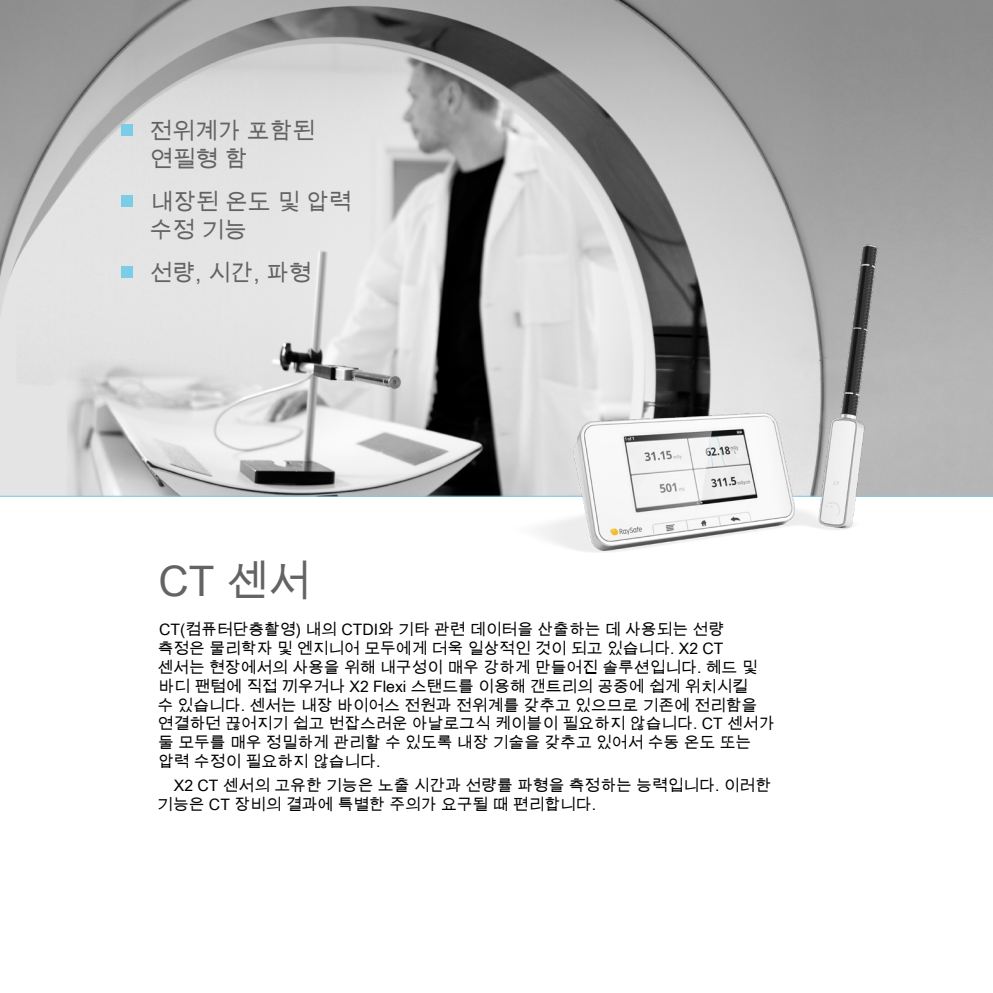
<style>
.page{position:relative;width:993px;height:993px;background:#fff}
.page>*{position:absolute;margin:0;border:0;box-sizing:border-box;transform-origin:0 0}
.Heading{font:42px "Arial Unicode MS";color:#646363}
.t1{font:22.75px/28px "Arial Unicode MS";color:#646363}
.Bodytext_-_Arial_Uni{font:15.75px/18.9px "Arial Unicode MS";color:#000}
.s1{font-family:"Georgia Pro";font-weight:300;font-stretch:condensed;font-size:52.5px;color:#7bcce7}
</style>
<div class="page">
<img style="left:0;top:0;width:992px;height:495px">
<hr style="left:0;top:495px;width:992px;height:1px;background:#7bcce7">
<img style="left:409px;top:226px;width:583px;height:326px">
<p class="t1" style="left:150px;top:116px;width:167px;text-indent:-32px"><span class="s1">▪</span> 전위계가 포함된 연필형 함</p>
<p class="t1" style="left:149px;top:187px;width:203px;text-indent:-31px"><span class="s1">▪</span> 내장된 온도 및 압력 수정 기능</p>
<p class="t1" style="left:118px;top:258px;width:195px"><span class="s1">▪</span> 선량, 시간, 파형</p>
<p class="Heading" style="left:158px;top:550px;width:153px">CT 센서</p>
<p class="Bodytext_-_Arial_Uni" style="left:157px;top:619px;width:618px">CT(컴퓨터단층촬영) 내의 CTDI와 기타 관련 데이터을 산출하는 데 사용되는 선량<br>측정은 물리학자 및 엔지니어 모두에게 더욱 일상적인 것이 되고 있습니다. X2 CT 센서는 현장에서의 사용을 위해 내구성이 매우 강하게 만들어진 솔루션입니다. 헤드 및 바디 팬텀에 직접 끼우거나 X2 Flexi 스탠드를 이용해 갠트리의 공중에 쉽게 위치시킬<br>수 있습니다. 센서는 내장 바이어스 전원과 전위계를 갖추고 있으므로 기존에 전리함을 연결하던 끊어지기 쉽고 번잡스러운 아날로그식 케이블이 필요하지 않습니다. CT 센서가 둘 모두를 매우 정밀하게 관리할 수 있도록 내장 기술을 갖추고 있어서 수동 온도 또는 압력 수정이 필요하지 않습니다.</p>
<p class="Bodytext_-_Arial_Uni" style="left:157px;top:775px;width:615px;text-indent:16px">X2 CT 센서의 고유한 기능은 노출 시간과 선량률 파형을 측정하는 능력입니다. 이러한 기능은 CT 장비의 결과에 특별한 주의가 요구될 때 편리합니다.</p>
</div>
